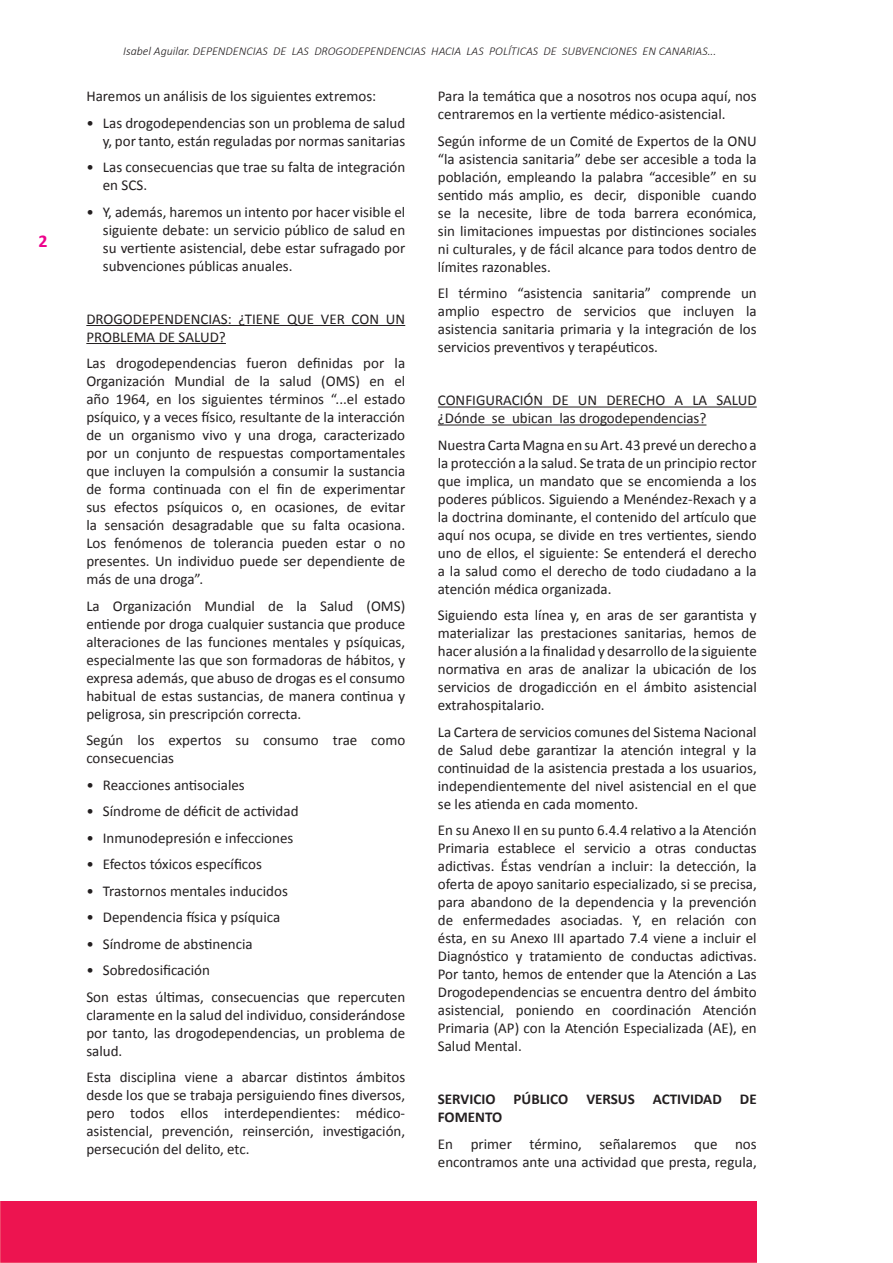
<style>
.page{position:relative;width:893px;height:1263px;background:#fff}
.page>*{position:absolute;margin:0;border:0;box-sizing:border-box;transform-origin:0 0}
.t1{font:700 18px "Calibri";color:#ed028c}
.t2{font:15px/18px "Calibri";color:#231f20;text-align:justify}
.t3{font:700 15px/18px "Calibri";color:#231f20}
.t4{font:italic 300 12px "Calibri";color:#231f20}
</style>
<div class="page">
<hr style="left:86px;top:325px;width:319px;height:1px;background:#231f20">
<hr style="left:86px;top:343px;width:140px;height:1px;background:#231f20">
<hr style="left:438px;top:406px;width:319px;height:1px;background:#231f20">
<hr style="left:438px;top:424px;width:268px;height:1px;background:#231f20">
<div style="left:0;top:1202px;width:757px;height:61px;background:#ed1450"></div>
<p class="t1" style="left:39px;top:230px;width:11px">2</p>
<p class="t4" style="left:123px;top:44px;width:595px">Isabel Aguilar. DEPENDENCIAS DE LAS DROGODEPENDENCIAS HACIA LAS POLÍTICAS DE SUBVENCIONES EN CANARIAS...</p>
<p class="t2" style="left:86px;top:87px;width:291px">Haremos un análisis de los siguientes extremos:</p>
<p class="t2" style="left:86px;top:114px;width:320px;text-align:right">• Las drogodependencias son un problema de salud y, por tanto, están reguladas por normas sanitarias</p>
<p class="t2" style="left:103px;top:158px;width:304px;text-indent:-17px">• Las consecuencias que trae su falta de integración en SCS.</p>
<p class="t2" style="left:103px;top:203px;width:304px;text-indent:-17px">• Y, además, haremos un intento por hacer visible el siguiente debate: un servicio público de salud en su vertiente asistencial, debe estar sufragado por subvenciones públicas anuales.</p>
<p class="t2" style="left:86px;top:310px;width:320px">DROGODEPENDENCIAS: ¿TIENE QUE VER CON UN<br>PROBLEMA DE SALUD?</p>
<p class="t2" style="left:86px;top:354px;width:320px">Las drogodependencias fueron definidas por la Organización Mundial de la salud (OMS) en el año 1964, en los siguientes términos “...el estado psíquico, y a veces físico, resultante de la interacción de un organismo vivo y una droga, caracterizado por un conjunto de respuestas comportamentales que incluyen la compulsión a consumir la sustancia de forma continuada con el fin de experimentar sus efectos psíquicos o, en ocasiones, de evitar la sensación desagradable que su falta ocasiona.<br>Los fenómenos de tolerancia pueden estar o no presentes. Un individuo puede ser dependiente de más de una droga”.</p>
<p class="t2" style="left:86px;top:597px;width:320px">La Organización Mundial de la Salud (OMS) entiende por droga cualquier sustancia que produce alteraciones de las funciones mentales y psíquicas, especialmente las que son formadoras de hábitos, y expresa además, que abuso de drogas es el consumo habitual de estas sustancias, de manera continua y peligrosa, sin prescripción correcta.</p>
<p class="t2" style="left:86px;top:731px;width:320px">Según los expertos su consumo trae como consecuencias</p>
<p class="t2" style="left:86px;top:776px;width:160px">• Reacciones antisociales</p>
<p class="t2" style="left:86px;top:802px;width:214px">• Síndrome de déficit de actividad</p>
<p class="t2" style="left:86px;top:829px;width:209px">• Inmunodepresión e infecciones</p>
<p class="t2" style="left:86px;top:855px;width:177px">• Efectos tóxicos específicos</p>
<p class="t2" style="left:86px;top:882px;width:203px">• Trastornos mentales inducidos</p>
<p class="t2" style="left:86px;top:908px;width:195px">• Dependencia física y psíquica</p>
<p class="t2" style="left:86px;top:935px;width:168px">• Síndrome de abstinencia</p>
<p class="t2" style="left:86px;top:957px;width:320px;line-height:26.5px">• Sobredosificación<br>Son estas últimas, consecuencias que repercuten</p>
<p class="t2" style="left:86px;top:1006px;width:320px">claramente en la salud del individuo, considerándose por tanto, las drogodependencias, un problema de salud.</p>
<p class="t2" style="left:86px;top:1068px;width:320px">Esta disciplina viene a abarcar distintos ámbitos desde los que se trabaja persiguiendo fines diversos, pero todos ellos interdependientes: médico&shy;asistencial, prevención, reinserción, investigación, persecución del delito, etc.</p>
<p class="t2" style="left:438px;top:87px;width:320px">Para la temática que a nosotros nos ocupa aquí, nos centraremos en la vertiente médico-asistencial.</p>
<p class="t2" style="left:438px;top:132px;width:320px">Según informe de un Comité de Expertos de la ONU “la asistencia sanitaria” debe ser accesible a toda la población, empleando la palabra “accesible” en su sentido más amplio, es decir, disponible cuando se la necesite, libre de toda barrera económica, sin limitaciones impuestas por distinciones sociales ni culturales, y de fácil alcance para todos dentro de límites razonables.</p>
<p class="t2" style="left:438px;top:284px;width:320px">El término “asistencia sanitaria” comprende un amplio espectro de servicios que incluyen la asistencia sanitaria primaria y la integración de los servicios preventivos y terapéuticos.</p>
<p class="t2" style="left:438px;top:391px;width:320px">CONFIGURACIÓN DE UN DERECHO A LA SALUD ¿Dónde se ubican las drogodependencias?</p>
<p class="t2" style="left:438px;top:436px;width:320px">Nuestra Carta Magna en su Art. 43 prevé un derecho a la protección a la salud. Se trata de un principio rector que implica, un mandato que se encomienda a los poderes públicos. Siguiendo a Menéndez-Rexach y a la doctrina dominante, el contenido del artículo que aquí nos ocupa, se divide en tres vertientes, siendo uno de ellos, el siguiente: Se entenderá el derecho a la salud como el derecho de todo ciudadano a la atención médica organizada.</p>
<p class="t2" style="left:438px;top:606px;width:320px">Siguiendo esta línea y, en aras de ser garantista y materializar las prestaciones sanitarias, hemos de hacer alusión a la finalidad y desarrollo de la siguiente normativa en aras de analizar la ubicación de los servicios de drogadicción en el ámbito asistencial extrahospitalario.</p>
<p class="t2" style="left:438px;top:723px;width:320px">La Cartera de servicios comunes del Sistema Nacional de Salud debe garantizar la atención integral y la continuidad de la asistencia prestada a los usuarios, independientemente del nivel asistencial en el que se les atienda en cada momento.</p>
<p class="t2" style="left:438px;top:821px;width:320px">En su Anexo II en su punto 6.4.4 relativo a la Atención Primaria establece el servicio a otras conductas adictivas. Éstas vendrían a incluir: la detección, la oferta de apoyo sanitario especializado, si se precisa, para abandono de la dependencia y la prevención de enfermedades asociadas. Y, en relación con ésta, en su Anexo III apartado 7.4 viene a incluir el Diagnóstico y tratamiento de conductas adictivas.<br>Por tanto, hemos de entender que la Atención a Las Drogodependencias se encuentra dentro del ámbito asistencial, poniendo en coordinación Atención Primaria (AP) con la Atención Especializada (AE), en Salud Mental.</p>
<p class="t3" style="left:438px;top:1090px;width:320px">SERVICIO PÚBLICO VERSUS ACTIVIDAD DE<br>FOMENTO</p>
<p class="t2" style="left:438px;top:1135px;width:320px">En primer término, señalaremos que nos encontramos ante una actividad que presta, regula,</p>
</div>
